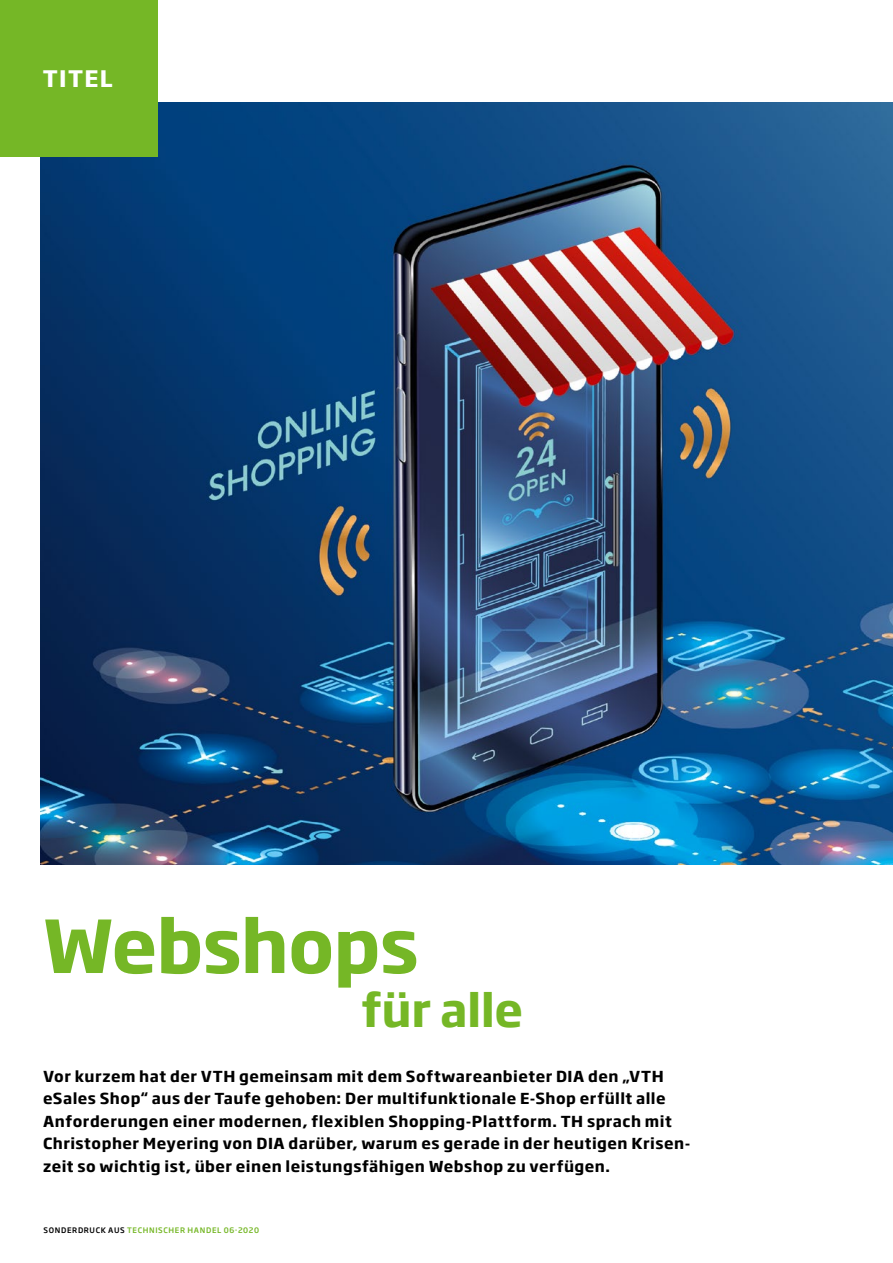
<style>
.page{position:relative;width:893px;height:1263px;background:#fff}
.page>*{position:absolute;margin:0;border:0;box-sizing:border-box;transform-origin:0 0}
.ues{font:700 72px "Soho Gothic Pro";letter-spacing:-.015em;color:#75b726}
.ues-2{font:700 45px "Soho Gothic Pro";letter-spacing:-.01em;color:#75b726}
.t1{font:700 22.5px "Soho Gothic Pro";letter-spacing:.06em;color:#fff}
.vs_vorspann{font:700 15px/22.5px "Soho Gothic Pro";letter-spacing:.03em;color:#000}
.t2{font:500 7.5px "Soho Gothic Pro";letter-spacing:.085em;color:#75b726}
.s1{color:#000}
</style>
<div class="page">
<img style="left:41px;top:102px;width:852px;height:762px">
<div style="left:0;top:0;width:157px;height:157px;background:#75b726"></div>
<p class="t1" style="left:43px;top:61px;width:72px">TITEL</p>
<p class="ues" style="left:43px;top:889px;width:378px">Webshops</p>
<p class="ues-2" style="left:361px;top:975px;width:163px">für alle</p>
<p class="vs_vorspann" style="left:43px;top:1064px;width:649px">Vor kurzem hat der VTH gemeinsam mit dem Softwareanbieter DIA den „VTH eSales Shop“ aus der Taufe gehoben: Der multifunktionale E-Shop erfüllt alle Anforderungen einer modernen, flexiblen Shopping-Plattform. TH sprach mit Christopher Meyering von DIA darüber, warum es gerade in der heutigen Krisen&shy;zeit so wichtig ist, über einen leistungsfähigen Webshop zu verfügen.</p>
<p class="t2" style="left:44px;top:1224px;width:217px"><span class="s1">SONDERDRUCK AUS</span> TECHNISCHER HANDEL 06-2020</p>
</div>
